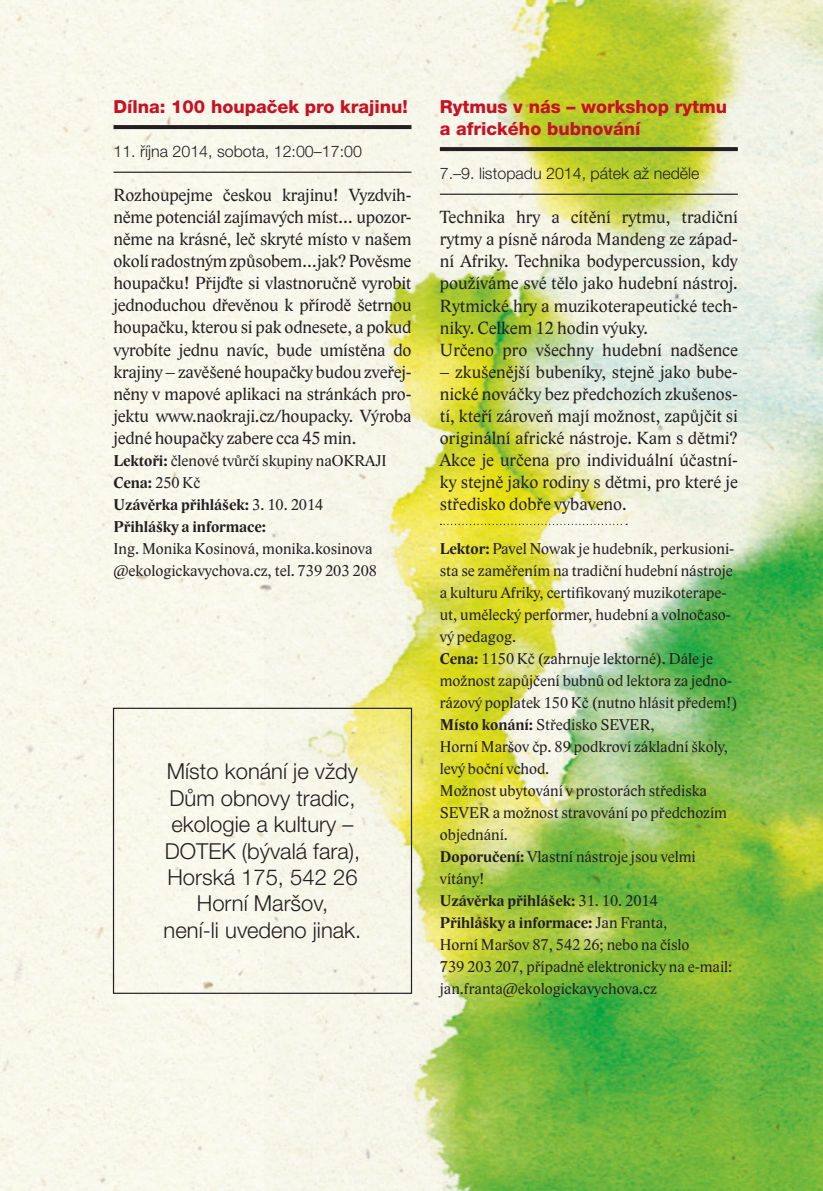
<style>
.page{position:relative;width:823px;height:1191px;background:#fff}
.page>*{position:absolute;margin:0;border:0;box-sizing:border-box;transform-origin:0 0}
.t1{font:300 22px "Helvetica Neue LT Pro";color:#231f20}
.t2{font:18px/22px "Lido ST";color:#231f20;text-align:justify}
.t3{font:800 18px/22px "Helvetica Neue LT Pro";color:#c41324}
.t4{font:16px/22px "Lido ST";color:#231f20}
.t5{font:700 16px/22px "Lido ST";color:#231f20}
.t6{font:300 16px "Helvetica Neue LT Pro";color:#231f20}
.s1{font-weight:400}
.s2{font-weight:700}
</style>
<div class="page">
<img style="left:264px;top:0;width:558px;height:1191px">
<svg style="left:113px;top:125px;width:298px;height:4px"></svg>
<hr style="left:113px;top:172px;width:298px;height:1px;background:#231f20">
<svg style="left:439px;top:147px;width:298px;height:4px"></svg>
<hr style="left:439px;top:194px;width:298px;height:1px;background:#231f20">
<svg style="left:440px;top:524px;width:186px;height:1px"></svg>
<div style="left:113px;top:707px;width:299px;height:287px;border:1px solid #231f20"></div>
<p class="t3" style="left:113px;top:96px;width:296px">Dílna: 100 houpaček pro krajinu!</p>
<p class="t6" style="left:113px;top:142px;width:250px">11. října 2014, sobota, 12:00–17:00</p>
<p class="t2" style="left:113px;top:185px;width:299px">Rozhoupejme českou krajinu! Vyzdvih&shy;něme potenciál zajímavých míst… upozor&shy;něme na krásné, leč skryté místo v našem okolí radostným způsobem…jak? Pověsme houpačku! Přijďte si vlastnoručně vyrobit jednoduchou dřevěnou k přírodě šetrnou houpačku, kterou si pak odnesete, a pokud vyrobíte jednu navíc, bude umístěna do krajiny – zavěšené houpačky budou zveřej&shy;něny v mapové aplikaci na stránkách pro&shy;jektu www.naokraji.cz/houpacky. Výroba jedné houpačky zabere cca 45 min.</p>
<p class="t5" style="left:113px;top:449px;width:274px">Lektoři: <span class="s1">členové tvůrčí skupiny naOKRAJI<br></span>Cena: <span class="s1">250 Kč<br></span>Uzávěrka přihlášek: <span class="s1">3. 10. 2014<br></span>Přihlášky a informace:</p>
<p class="t4" style="left:113px;top:537px;width:265px">Ing. Monika Kosinová, monika.kosinova @ekologickavychova.cz, tel. 739 203 208</p>
<p class="t1" style="left:167px;top:758px;width:193px">Místo konání je vždy</p>
<p class="t1" style="left:169px;top:784px;width:187px">Dům obnovy tradic,</p>
<p class="t1" style="left:171px;top:811px;width:183px">ekologie a kultury –</p>
<p class="t1" style="left:165px;top:837px;width:15px">DOTEK</p>
<p class="t1" style="left:242px;top:837px;width:120px">(bývalá fara),</p>
<p class="t1" style="left:167px;top:863px;width:191px">Horská 175, 542 26</p>
<p class="t1" style="left:197px;top:890px;width:133px">Horní Maršov,</p>
<p class="t1" style="left:163px;top:916px;width:199px">není-li uvedeno jinak.</p>
<p class="t3" style="left:439px;top:96px;width:289px">Rytmus v nás – workshop rytmu a afrického bubnování</p>
<p class="t6" style="left:439px;top:164px;width:261px">7.–9. listopadu 2014, pátek až neděle</p>
<p class="t2" style="left:439px;top:207px;width:299px;text-align:left">Technika hry a cítění rytmu, tradiční rytmy a písně národa Mandeng ze západ&shy;ní Afriky. Technika bodypercussion, kdy používáme své tělo jako hudební nástroj.<br>Rytmické hry a muzikoterapeutické tech&shy;niky. Celkem 12 hodin výuky.<br>Určeno pro všechny hudební nadšence</p>
<p class="t2" style="left:439px;top:360px;width:299px">– zkušenější bubeníky, stejně jako bube&shy;nické nováčky bez předchozích zkušenos&shy;tí, kteří zároveň mají možnost, zapůjčit si originální africké nástroje. Kam s dětmi?<br>Akce je určena pro individuální účastní&shy;ky stejně jako rodiny s dětmi, pro které je středisko dobře vybaveno.</p>
<p class="t4" style="left:439px;top:537px;width:299px"><span class="s2">Lektor:</span> Pavel Nowak je hudebník, perkusioni&shy;sta se zaměřením na tradiční hudební nástroje a kulturu Afriky, certifikovaný muzikoterape&shy;ut, umělecký performer, hudební a volnočaso&shy;vý pedagog.<br><span class="s2">Cena:</span> 1150 Kč (zahrnuje lektorné). Dále je možnost zapůjčení bubnů od lektora za jedno&shy;rázový poplatek 150 Kč (nutno hlásit předem!)<br><span class="s2">Místo konání:</span> Středisko SEVER,<br>Horní Maršov čp. 89 podkroví základní školy, levý boční vchod.<br>Možnost ubytování v prostorách střediska SEVER a možnost stravování po předchozím objednání.<br><span class="s2">Doporučení:</span> Vlastní nástroje jsou velmi vítány!<br><span class="s2">Uzávěrka přihlášek:</span> 31. 10. 2014<br><span class="s2">Přihlášky a informace:</span> Jan Franta,<br>Horní Maršov 87, 542 26; nebo na číslo<br>739 203 207, případně elektronicky na e-mail: jan.franta@ekologickavychova.cz</p>
</div>
